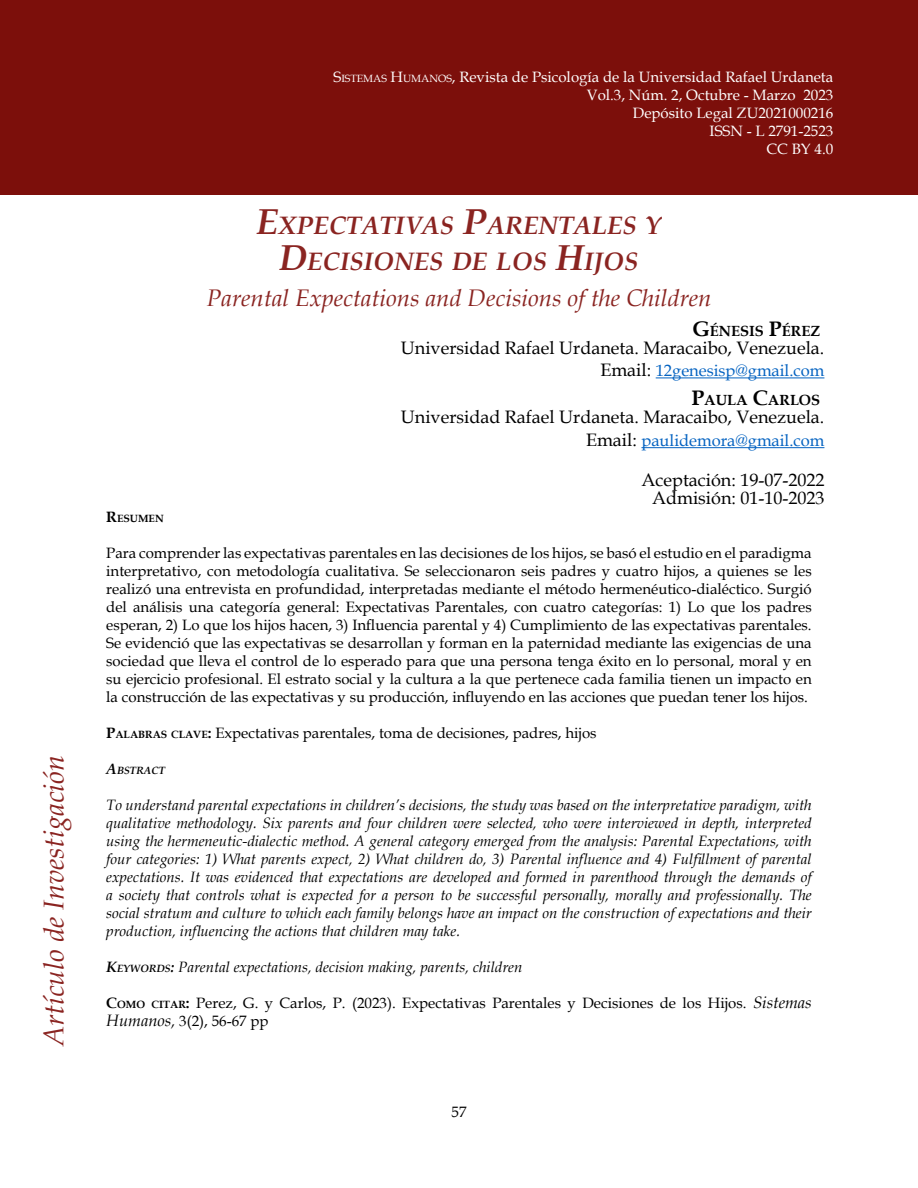
<style>
.page{position:relative;width:918px;height:1188px;background:#fff}
.page>*{position:absolute;margin:0;border:0;box-sizing:border-box;transform-origin:0 0}
.t1{font:italic 28.5px "Book Antiqua";color:#8a2421}
.titulo_principal{font:italic 700 25.2px/36px "Book Antiqua";color:#8a2421;text-align:center}
.Subtitulo{font:italic 24px "Book Antiqua";color:#8a2421}
.Correspondencia{font:18px "Book Antiqua";color:#000}
.Fechas{font:18px "Book Antiqua";color:#000}
.Correspondencia-2{font:16.5px "Book Antiqua";color:#0563c1}
.textoenreusmen{font:15px/18px "Book Antiqua";color:#000;text-align:justify}
.resumeneningles{font:italic 15px/18px "Book Antiqua";color:#000;text-align:justify}
.t2{font:15px/18px "Book Antiqua";color:#fff;text-align:right}
.Autor{font:700 14.7px "Book Antiqua";color:#000}
.resumeneningles-2{font:italic 700 10.5px "Book Antiqua";color:#000}
.textoenreusmen-2{font:700 10.5px "Book Antiqua";color:#000}
.s1{font-style:inherit}
.s2{font-size:10.5px}
.s3{font-size:36px}
.s4{font-size:21px}
.s5{font-size:18px;color:#000}
.s6{font-size:15px}
.s7{font-weight:700}
.s8{font-weight:700;font-size:10.5px}
.s9{font-style:italic;font-size:16.5px}
</style>
<div class="page">
<div style="left:1px;top:0;width:917px;height:195px;background:#7c0f0b"></div>
<hr style="left:656px;top:377px;width:168px;height:1px;background:#0563c1">
<hr style="left:641px;top:447px;width:183px;height:1px;background:#0563c1">
<h1 class="t1" style="left:34px;top:1046px;width:292px;rotate:-90deg">Artículo de Investigación</h1>
<p class="t2" style="left:334px;top:67px;width:501px"><span class="s1">S</span><span class="s2">ISTEMAS</span> <span class="s1">H</span><span class="s2">UMANOS</span>, Revista de Psicología de la Universidad Rafael Urdaneta Vol.3, Núm. 2, Octubre - Marzo 2023<br>Depósito Legal ZU2021000216<br>ISSN - L 2791-2523<br>CC BY 4.0</p>
<p class="titulo_principal" style="left:257px;top:207px;width:406px"><span class="s3">E</span>XPECTATIVAS <span class="s3">P</span>ARENTALES Y<br><span class="s3">D</span>ECISIONES DE LOS <span class="s3">H</span>IJOS</p>
<p class="Subtitulo" style="left:207px;top:281px;width:506px">Parental Expectations and Decisions of the Children</p>
<p class="Autor" style="left:692px;top:320px;width:129px"><span class="s4">G</span>ÉNESIS <span class="s4">P</span>ÉREZ</p>
<p class="Correspondencia" style="left:401px;top:335px;width:425px">Universidad Rafael Urdaneta. Maracaibo, Venezuela.</p>
<p class="Correspondencia-2" style="left:600px;top:359px;width:226px"><span class="s5">Email:</span> 12genesisp@gmail.com</p>
<p class="Autor" style="left:691px;top:390px;width:130px"><span class="s4">P</span>AULA <span class="s4">C</span>ARLOS</p>
<p class="Correspondencia" style="left:401px;top:405px;width:425px">Universidad Rafael Urdaneta. Maracaibo, Venezuela.</p>
<p class="Correspondencia-2" style="left:586px;top:428px;width:240px"><span class="s5">Email:</span> paulidemora@gmail.com</p>
<p class="Fechas" style="left:642px;top:467px;width:184px">Aceptación: 19-07-2022</p>
<p class="Fechas" style="left:652px;top:485px;width:174px">Admisión: 01-10-2023</p>
<p class="textoenreusmen-2" style="left:106px;top:511px;width:59px"><span class="s6">R</span>ESUMEN</p>
<p class="textoenreusmen" style="left:106px;top:544px;width:707px">Para comprender las expectativas parentales en las decisiones de los hijos, se basó el estudio en el paradigma interpretativo, con metodología cualitativa. Se seleccionaron seis padres y cuatro hijos, a quienes se les realizó una entrevista en profundidad, interpretadas mediante el método hermenéutico-dialéctico. Surgió del análisis una categoría general: Expectativas Parentales, con cuatro categorías: 1) Lo que los padres esperan, 2) Lo que los hijos hacen, 3) Influencia parental y 4) Cumplimiento de las expectativas parentales.<br>Se evidenció que las expectativas se desarrollan y forman en la paternidad mediante las exigencias de una sociedad que lleva el control de lo esperado para que una persona tenga éxito en lo personal, moral y en su ejercicio profesional. El estrato social y la cultura a la que pertenece cada familia tienen un impacto en la construcción de las expectativas y su producción, influyendo en las acciones que puedan tener los hijos.</p>
<p class="textoenreusmen" style="left:106px;top:724px;width:492px"><span class="s7">P</span><span class="s8">ALABRAS CLAVE</span><span class="s7">:</span> Expectativas parentales, toma de decisiones, padres, hijos</p>
<p class="resumeneningles-2" style="left:106px;top:763px;width:60px"><span class="s6">A</span>BSTRACT</p>
<p class="resumeneningles" style="left:106px;top:795px;width:707px">To understand parental expectations in children’s decisions, the study was based on the interpretative paradigm, with qualitative methodology. Six parents and four children were selected, who were interviewed in depth, interpreted using the hermeneutic-dialectic method. A general category emerged from the analysis: Parental Expectations, with four categories: 1) What parents expect, 2) What children do, 3) Parental influence and 4) Fulfillment of parental expectations. It was evidenced that expectations are developed and formed in parenthood through the demands of a society that controls what is expected for a person to be successful personally, morally and professionally. The social stratum and culture to which each family belongs have an impact on the construction of expectations and their production, influencing the actions that children may take.</p>
<p class="resumeneningles" style="left:106px;top:957px;width:418px"><span class="s7">K</span><span class="s8">EYWORDS</span><span class="s7">:</span> Parental expectations, decision making, parents, children</p>
<p class="textoenreusmen" style="left:106px;top:994px;width:707px"><span class="s7">C</span><span class="s8">OMO CITAR</span><span class="s7">:</span> Perez, G. y Carlos, P. (2023). Expectativas Parentales y Decisiones de los Hijos. <span class="s9">Sistemas<br>Humanos,</span> 3(2), 56-67 pp</p>
<p class="textoenreusmen" style="left:452px;top:1103px;width:16px">57</p>
</div>
